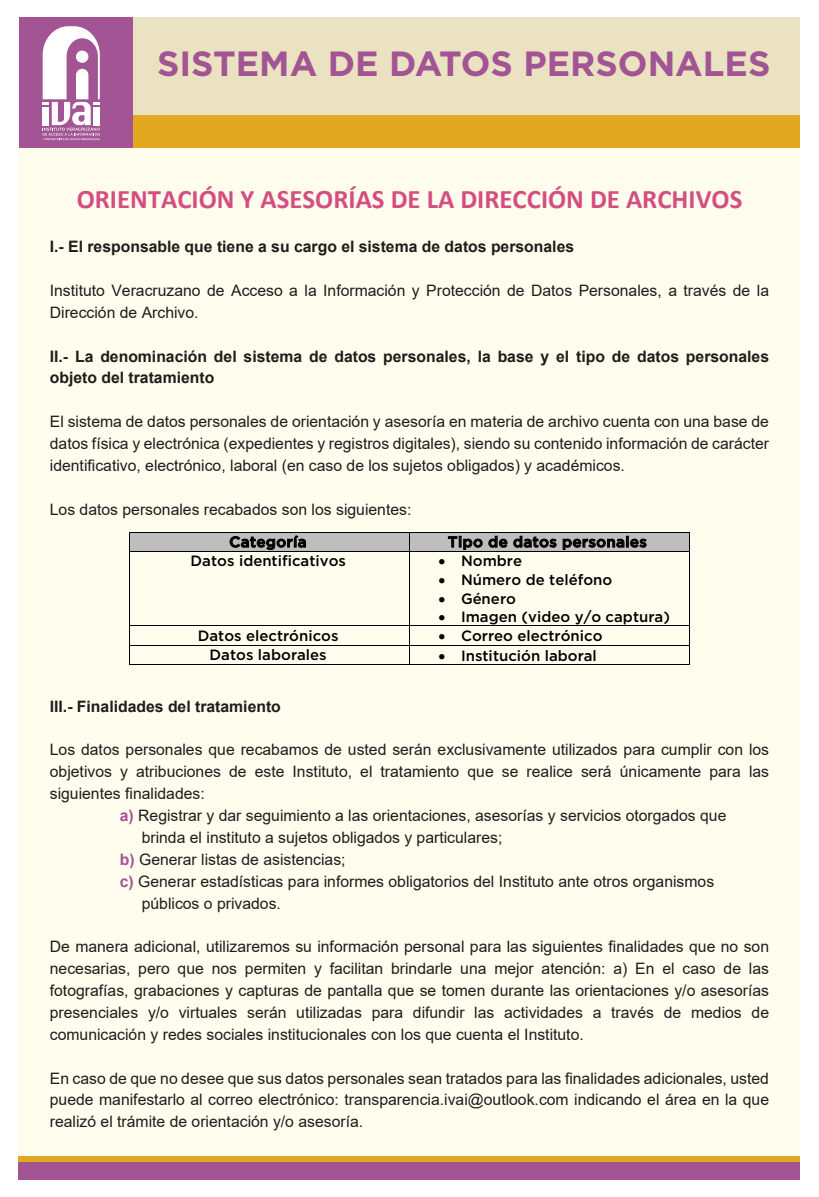
<style>
.page{position:relative;width:819px;height:1197px;background:#fff}
.page>*{position:absolute;margin:0;border:0;box-sizing:border-box;transform-origin:0 0}
.t1{font:700 35px "Gotham";color:#a25494}
.t2{font:700 26.86px "Calibri";color:#d44e81}
.t3{font:15.75px/21.9px "Arial";color:#1d1d1b;text-align:justify}
.t4{font:700 15.75px/21.9px "Arial";color:#1d1d1b}
.t5{font:500 14.96px "Gotham";color:#000}
.t6{font:500 14.96px "Gotham";letter-spacing:.025em;color:#000}
.s1{font-weight:700;color:#a25494}
</style>
<div class="page">
<div style="left:19px;top:18px;width:114px;height:130px;background:#a25494"></div>
<div style="left:133px;top:18px;width:667px;height:97px;background:#eae2c1"></div>
<div style="left:133px;top:115px;width:667px;height:33px;background:#e3a822"></div>
<div style="left:19px;top:1155px;width:781px;height:7px;background:#e3a822"></div>
<div style="left:19px;top:1162px;width:781px;height:17px;background:#a25494"></div>
<div style="left:19px;top:148px;width:781px;height:1007px;background:#fffdee"></div>
<svg style="left:43px;top:26px;width:57px;height:114px"></svg>
<div style="left:130px;top:533px;width:279px;height:18px;background:#bfbebe"></div>
<svg style="left:230px;top:535px;width:76px;height:15px"></svg>
<div style="left:410px;top:533px;width:279px;height:18px;background:#bfbebe"></div>
<svg style="left:448px;top:536px;width:35px;height:14px"></svg>
<svg style="left:489px;top:536px;width:18px;height:12px"></svg>
<svg style="left:513px;top:536px;width:44px;height:12px"></svg>
<svg style="left:563px;top:536px;width:84px;height:14px"></svg>
<hr style="left:130px;top:532px;width:279px;height:1px;background:#000">
<hr style="left:410px;top:532px;width:279px;height:1px;background:#000">
<hr style="left:130px;top:551px;width:279px;height:1px;background:#000">
<svg style="left:409px;top:532px;width:1px;height:19px"></svg>
<hr style="left:410px;top:551px;width:279px;height:1px;background:#000">
<svg style="left:689px;top:532px;width:1px;height:19px"></svg>
<hr style="left:130px;top:551px;width:1px;height:75px;background:#000">
<hr style="left:409px;top:551px;width:1px;height:75px;background:#000">
<hr style="left:689px;top:551px;width:1px;height:75px;background:#000">
<hr style="left:130px;top:626px;width:279px;height:1px;background:#000">
<hr style="left:410px;top:626px;width:279px;height:1px;background:#000">
<hr style="left:130px;top:645px;width:279px;height:1px;background:#000">
<hr style="left:410px;top:645px;width:279px;height:1px;background:#000">
<hr style="left:130px;top:664px;width:279px;height:1px;background:#000">
<svg style="left:409px;top:626px;width:1px;height:39px"></svg>
<hr style="left:410px;top:664px;width:279px;height:1px;background:#000">
<svg style="left:689px;top:626px;width:1px;height:39px"></svg>
<h1 class="t1" style="left:157px;top:44px;width:615px">SISTEMA DE DATOS PERSONALES</h1>
<h2 class="t2" style="left:77px;top:181px;width:667px">ORIENTACIÓN Y ASESORÍAS DE LA DIRECCIÓN DE ARCHIVOS</h2>
<p class="t4" style="left:50px;top:236px;width:526px">I.- El responsable que tiene a su cargo el sistema de datos personales</p>
<p class="t3" style="left:50px;top:279px;width:721px">Instituto Veracruzano de Acceso a la Información y Protección de Datos Personales, a través de la<br>Dirección de Archivo.</p>
<p class="t4" style="left:50px;top:345px;width:721px">II.- La denominación del sistema de datos personales, la base y el tipo de datos personales objeto del tratamiento</p>
<p class="t3" style="left:50px;top:411px;width:721px">El sistema de datos personales de orientación y asesoría en materia de archivo cuenta con una base de datos física y electrónica (expedientes y registros digitales), siendo su contenido información de carácter identificativo, electrónico, laboral (en caso de los sujetos obligados) y académicos.</p>
<p class="t3" style="left:50px;top:498px;width:363px">Los datos personales recabados son los siguientes:</p>
<p class="t6" style="left:229px;top:532px;width:79px">Categoría</p>
<p class="t6" style="left:448px;top:532px;width:200px">Tipo de datos personales</p>
<p class="t5" style="left:191px;top:551px;width:157px">Datos identificativos</p>
<p class="t5" style="left:439px;top:551px;width:85px">• Nombre</p>
<p class="t5" style="left:439px;top:570px;width:175px">• Número de teléfono</p>
<p class="t5" style="left:439px;top:589px;width:79px">• Género</p>
<p class="t5" style="left:439px;top:607px;width:233px">• Imagen (video y/o captura)</p>
<p class="t5" style="left:198px;top:626px;width:142px">Datos electrónicos</p>
<p class="t5" style="left:439px;top:626px;width:165px">• Correo electrónico</p>
<p class="t5" style="left:210px;top:645px;width:119px">Datos laborales</p>
<p class="t5" style="left:439px;top:646px;width:160px">• Institución laboral</p>
<p class="t4" style="left:50px;top:695px;width:233px">III.- Finalidades del tratamiento</p>
<p class="t3" style="left:50px;top:739px;width:721px">Los datos personales que recabamos de usted serán exclusivamente utilizados para cumplir con los</p>
<p class="t3" style="left:50px;top:761px;width:721px">objetivos y atribuciones de este Instituto, el tratamiento que se realice será únicamente para las</p>
<p class="t3" style="left:50px;top:783px;width:156px">siguientes finalidades:</p>
<p class="t3" style="left:120px;top:804px;width:608px"><span class="s1">a)</span> Registrar y dar seguimiento a las orientaciones, asesorías y servicios otorgados que</p>
<p class="t3" style="left:142px;top:826px;width:362px">brinda el instituto a sujetos obligados y particulares;</p>
<p class="t3" style="left:120px;top:848px;width:227px"><span class="s1">b)</span> Generar listas de asistencias;</p>
<p class="t3" style="left:120px;top:870px;width:596px"><span class="s1">c)</span> Generar estadísticas para informes obligatorios del Instituto ante otros organismos</p>
<p class="t3" style="left:142px;top:892px;width:141px">públicos o privados.</p>
<p class="t3" style="left:50px;top:936px;width:721px">De manera adicional, utilizaremos su información personal para las siguientes finalidades que no son necesarias, pero que nos permiten y facilitan brindarle una mejor atención: a) En el caso de las fotografías, grabaciones y capturas de pantalla que se tomen durante las orientaciones y/o asesorías presenciales y/o virtuales serán utilizadas para difundir las actividades a través de medios de comunicación y redes sociales institucionales con los que cuenta el Instituto.</p>
<p class="t3" style="left:50px;top:1067px;width:721px">En caso de que no desee que sus datos personales sean tratados para las finalidades adicionales, usted puede manifestarlo al correo electrónico: transparencia.ivai@outlook.com indicando el área en la que realizó el trámite de orientación y/o asesoría.</p>
</div>
